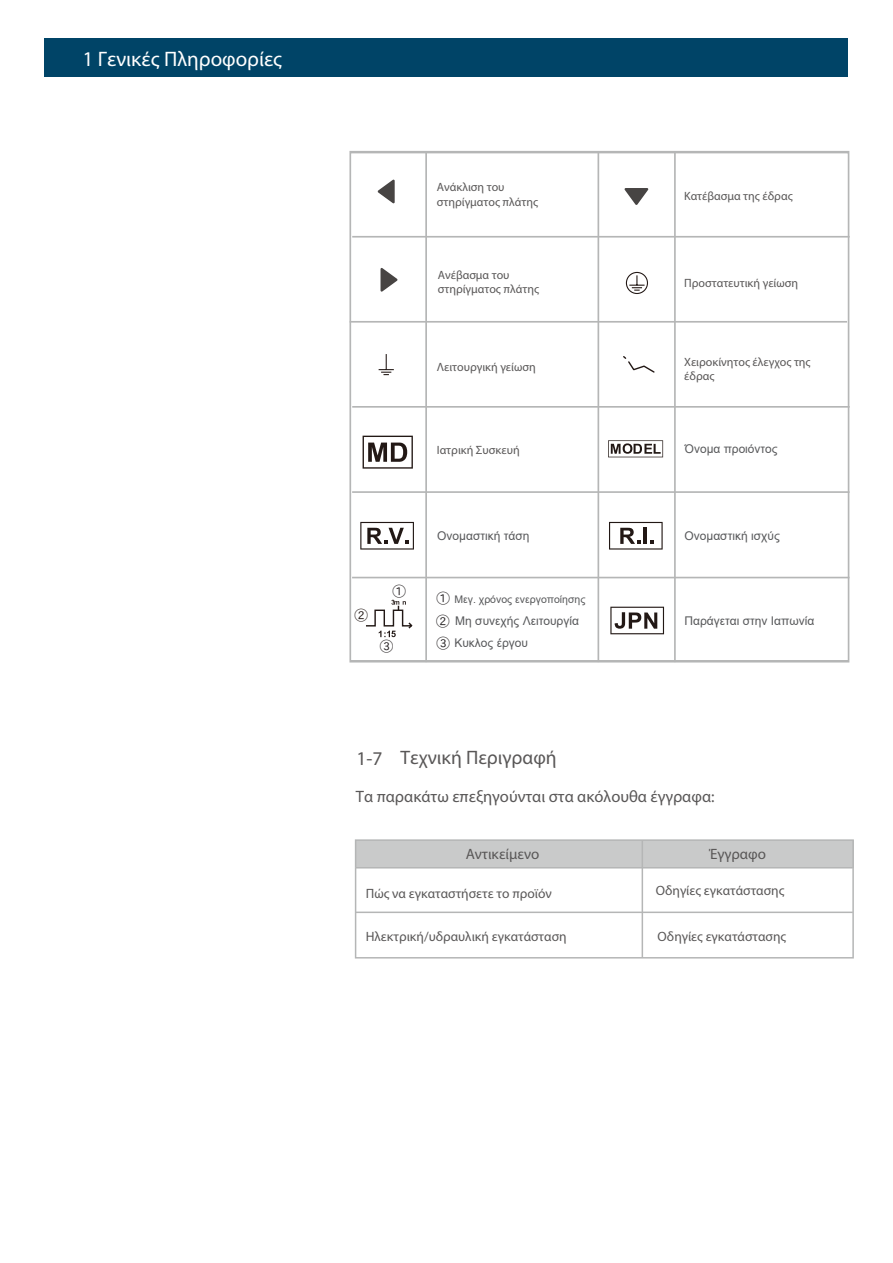
<style>
.page{position:relative;width:893px;height:1263px;background:#fff}
.page>*{position:absolute;margin:0;border:0;box-sizing:border-box;transform-origin:0 0}
.t1{font:700 21px "Helvetica Neue LT Pro";color:#fff}
.t2{font:19.5px "Helvetica Neue LT Pro";color:#595757}
.t3{font:300 16.5px "Helvetica Neue LT Pro";color:#595757}
.t4{font:300 15px "Helvetica Neue LT Pro";color:#595757}
.t5{font:300 13.5px "Helvetica Neue LT Pro";color:#595757}
.t6{font:13.5px "DFHS Gothic Std W3";color:#231f20}
.t7{font:13.5px "DFHS Gothic Std W3";color:#221815}
.t8{font:300 12px/14.4px "Helvetica Neue LT Pro";color:#595757}
.t9{font:12px "Arial";color:#57585a}
.t10{font:10.5px "Arial";color:#57585a}
.s1{font-family:"DFHS Gothic Std W3";font-size:13.5px;color:#231f20}
</style>
<div class="page">
<div style="left:45px;top:38px;width:803px;height:39px;background:#004467"></div>
<div style="left:349px;top:151px;width:501px;height:511px;border:2px solid #b5b6b6"></div>
<hr style="left:425px;top:153px;width:2px;height:509px;background:#b5b6b6">
<hr style="left:597px;top:153px;width:2px;height:509px;background:#b5b6b6">
<hr style="left:674px;top:153px;width:2px;height:509px;background:#b5b6b6">
<hr style="left:356px;top:911px;width:497px;height:2px;background:#b5b6b6">
<div style="left:356px;top:840px;width:497px;height:27px;background:#c9caca"></div>
<div style="left:355px;top:839px;width:499px;height:119px;border:2px solid #b5b6b6"></div>
<hr style="left:356px;top:867px;width:497px;height:1px;background:#b5b6b6">
<hr style="left:642px;top:840px;width:1px;height:118px;background:#b5b6b6">
<svg style="left:379px;top:354px;width:15px;height:21px"></svg>
<svg style="left:623px;top:356px;width:32px;height:17px"></svg>
<hr style="left:352px;top:236px;width:498px;height:2px;background:#b5b6b6">
<hr style="left:350px;top:321px;width:497px;height:2px;background:#b5b6b6">
<svg style="left:378px;top:180px;width:17px;height:23px"></svg>
<svg style="left:624px;top:188px;width:24px;height:17px"></svg>
<svg style="left:380px;top:268px;width:17px;height:24px"></svg>
<svg style="left:625px;top:271px;width:23px;height:23px"></svg>
<hr style="left:352px;top:406px;width:498px;height:2px;background:#b5b6b6">
<svg style="left:363px;top:436px;width:50px;height:33px"></svg>
<hr style="left:352px;top:577px;width:497px;height:1px;background:#b5b6b6">
<svg style="left:366px;top:600px;width:47px;height:37px"></svg>
<svg style="left:360px;top:522px;width:54px;height:27px"></svg>
<svg style="left:609px;top:522px;width:54px;height:27px"></svg>
<svg style="left:610px;top:607px;width:54px;height:27px"></svg>
<hr style="left:352px;top:491px;width:497px;height:2px;background:#b5b6b6">
<svg style="left:608px;top:440px;width:55px;height:17px"></svg>
<h1 class="t1" style="left:83px;top:46px;width:201px">1 Γενικές Πληροφορίες</h1>
<p class="t8" style="left:437px;top:180px;width:103px">Ανάκλιση του στηρίγματος πλάτης</p>
<p class="t8" style="left:684px;top:189px;width:110px">Κατέβασμα της έδρας</p>
<p class="t8" style="left:438px;top:267px;width:103px">Ανέβασμα του στηρίγματος πλάτης</p>
<p class="t8" style="left:684px;top:276px;width:115px">Προστατευτική γείωση</p>
<p class="t8" style="left:437px;top:359px;width:100px">Λειτουργική γείωση</p>
<p class="t8" style="left:684px;top:354px;width:128px">Χειροκίνητος έλεγχος της έδρας</p>
<p class="t8" style="left:437px;top:442px;width:84px">Ιατρική Συσκευή</p>
<p class="t9" style="left:685px;top:441px;width:94px">Όνομα προιόντος</p>
<p class="t9" style="left:437px;top:527px;width:94px">Ονομαστική τάση</p>
<p class="t9" style="left:684px;top:528px;width:97px">Ονομαστική ισχύς</p>
<p class="t7" style="left:354px;top:608px;width:15px">②</p>
<p class="t6" style="left:393px;top:584px;width:15px">①</p>
<p class="t10" style="left:436px;top:592px;width:151px"><span class="s1">①</span> Μεγ. χρόνος ενεργοποίησης</p>
<p class="t9" style="left:436px;top:612px;width:144px"><span class="s1">②</span> Μη συνεχής Λειτουργία</p>
<p class="t9" style="left:684px;top:612px;width:131px">Παράγεται στην Ιαπωνία</p>
<p class="t6" style="left:380px;top:638px;width:15px">③</p>
<p class="t9" style="left:436px;top:635px;width:93px"><span class="s1">③</span> Κυκλος έργου</p>
<h2 class="t2" style="left:357px;top:746px;width:202px">1-7 Τεχνική Περιγραφή</h2>
<h3 class="t3" style="left:356px;top:787px;width:360px">Τα παρακάτω επεξηγούνται στα ακόλουθα έγγραφα:</h3>
<p class="t4" style="left:466px;top:845px;width:75px">Αντικείμενο</p>
<p class="t4" style="left:709px;top:845px;width:58px">Έγγραφο</p>
<p class="t5" style="left:656px;top:882px;width:130px">Οδηγίες εγκατάστασης</p>
<p class="t5" style="left:658px;top:928px;width:130px">Οδηγίες εγκατάστασης</p>
<p class="t5" style="left:366px;top:885px;width:187px">Πώς να εγκαταστήσετε το προϊόν</p>
<p class="t5" style="left:366px;top:928px;width:202px">Ηλεκτρική/υδραυλική εγκατάσταση</p>
</div>
